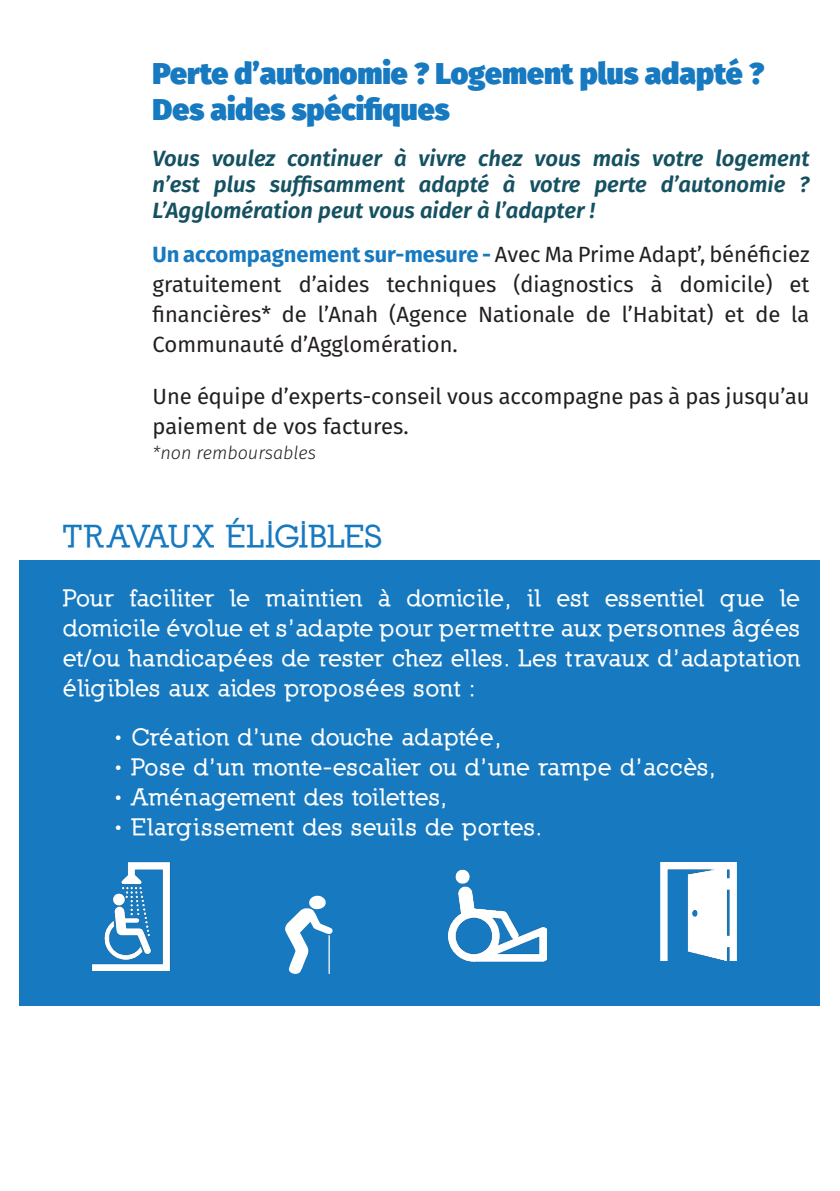
<style>
.page{position:relative;width:840px;height:1191px;background:#fff}
.page>*{position:absolute;margin:0;border:0;box-sizing:border-box;transform-origin:0 0}
.t1{font:800 32px "Nilland";letter-spacing:.025em;color:#1779bf}
.t2{font:900 30px "Fira Sans";color:#1779bf}
.t3{font:800 24px/30px "Nilland";letter-spacing:.03em;color:#fff;text-align:justify}
.t4{font:22px/30px "Fira Sans";color:#231f20;text-align:justify}
.t5{font:italic 600 22px/26px "Fira Sans";color:#155161;text-align:justify}
.t6{font:italic 300 18px "Fira Sans";color:#231f20}
.s1{font-weight:700;color:#1779bf}
</style>
<div class="page">
<div style="left:19px;top:560px;width:800px;height:446px;background:#1779bf"></div>
<img style="left:448px;top:869px;width:98px;height:94px">
<img style="left:660px;top:862px;width:77px;height:98px">
<svg style="left:285px;top:895px;width:48px;height:79px"></svg>
<img style="left:91px;top:862px;width:80px;height:108px">
<p class="t2" style="left:152px;top:46px;width:612px">Perte d’autonomie ? Logement plus adapté ?</p>
<p class="t2" style="left:152px;top:82px;width:298px">Des aides spécifiques</p>
<p class="t5" style="left:152px;top:144px;width:658px">Vous voulez continuer à vivre chez vous mais votre logement n’est plus suffisamment adapté à votre perte d’autonomie ?<br>L’Agglomération peut vous aider à l’adapter !</p>
<p class="t4" style="left:152px;top:238px;width:658px"><span class="s1">Un accompagnement sur-mesure -</span> Avec Ma Prime Adapt’, bénéficiez gratuitement d’aides techniques (diagnostics à domicile) et financières* de l’Anah (Agence Nationale de l’Habitat) et de la Communauté d’Agglomération.</p>
<p class="t4" style="left:152px;top:380px;width:658px">Une équipe d’experts-conseil vous accompagne pas à pas jusqu’au paiement de vos factures.</p>
<p class="t6" style="left:152px;top:440px;width:165px">*non remboursables</p>
<p class="t1" style="left:63px;top:517px;width:320px">TR AVAUX ÉLIGIBLES</p>
<p class="t3" style="left:63px;top:582px;width:737px">Pour faciliter le maintien à domicile, il est essentiel que le domicile évolue et s’adapte pour permettre aux personnes âgées et/ou handicapées de rester chez elles. Les travaux d’adaptation éligibles aux aides proposées sont :</p>
<p class="t3" style="left:115px;top:721px;width:387px">• Création d’une douche adaptée,</p>
<p class="t3" style="left:115px;top:751px;width:602px">• Pose d’un monte-escalier ou d’une rampe d’accès,</p>
<p class="t3" style="left:115px;top:781px;width:333px">• Aménagement des toilettes,</p>
<p class="t3" style="left:115px;top:811px;width:428px">• Elargissement des seuils de portes.</p>
</div>
